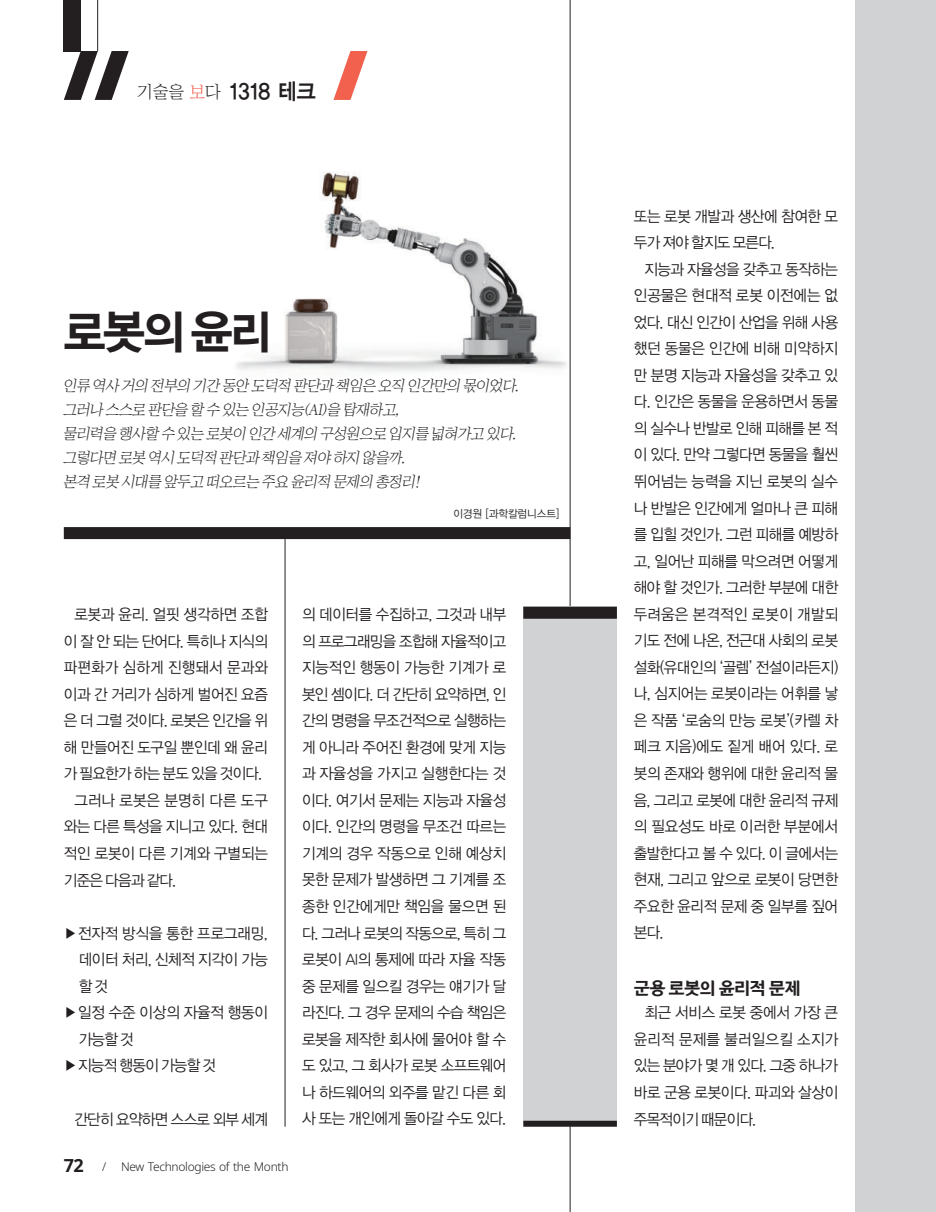
<style>
.page{position:relative;width:936px;height:1212px;background:#fff}
.page>*{position:absolute;margin:0;border:0;box-sizing:border-box;transform-origin:0 0}
.t1{font:46.5px "YDVYGO Std 15";color:#231f20}
.t2{font:22.5px "YDVYGO Std 14";letter-spacing:.01em;color:#231f20;scale:.92 1}
.t3{font:19.5px "Yi Sun Shin Dotum B";letter-spacing:-.05em;color:#231f20}
.t4{font:15.45px/26.5px "YDVYGO Std 12";letter-spacing:-.02em;color:#231f20;text-align:justify;scale:.95 1}
.t5{font:15.45px "YDVYGO Std 12";letter-spacing:-.045em;color:#231f20;scale:.95 1}
.t6{font:15.45px "YDVYGO Std 12";letter-spacing:.01em;color:#231f20;scale:.95 1}
.t7{font:15.45px "YDVYGO Std 12";letter-spacing:.005em;color:#231f20;scale:.95 1}
.t8{font:italic 15px/24px "Chosunilbo NM";color:#231f20}
.t9{font:300 12px "Noto Sans";letter-spacing:-.025em;color:#231f20}
.t10{font:10.95px "YDVYGO Std 12";letter-spacing:-.01em;color:#231f20;scale:.96 1}
.s1{font-family:"Chosunilbo NM";font-size:17.25px}
.s2{font-family:"Chosunilbo NM";font-size:17.25px;color:#f1614e}
.s3{font-weight:700;font-size:18px}
</style>
<div class="page">
<img style="left:236px;top:130px;width:334px;height:254px">
<hr style="left:570px;top:0;width:1px;height:1212px;background:#231f20">
<div style="left:523px;top:606px;width:94px;height:515px;background:#d1d2d4"></div>
<div style="left:855px;top:0;width:80px;height:1212px;background:#d1d2d4"></div>
<hr style="left:285px;top:539px;width:1px;height:588px;background:#231f20">
<div style="left:64px;top:527px;width:506px;height:12px;background:#231f20"></div>
<div style="left:523px;top:607px;width:94px;height:12px;background:#231f20"></div>
<div style="left:523px;top:1121px;width:94px;height:6px;background:#231f20"></div>
<svg style="left:64px;top:51px;width:65px;height:49px"></svg>
<div style="left:64px;top:0;width:17px;height:51px;background:#231f20"></div>
<hr style="left:97px;top:0;width:1px;height:51px;background:#231f20">
<svg style="left:333px;top:51px;width:34px;height:49px"></svg>
<h2 class="t2" style="left:137px;top:79px;width:196px"><span class="s1">기술을</span> <span class="s2">보</span><span class="s1">다</span> 1318 테크</h2>
<h1 class="t1" style="left:64px;top:309px;width:210px">로봇의 윤리</h1>
<p class="t8" style="left:63px;top:373px;width:459px">인류 역사 거의 전부의 기간 동안 도덕적 판단과 책임은 오직 인간만의 몫이었다. 그러나 스스로 판단을 할 수 있는 인공지능(AI)을 탑재 하고,<br>물리력을 행사할 수 있는 로봇이 인간 세계의 구성원으로 입지를 넓혀가고 있다. 그렇다면 로봇 역시 도덕적 판단과 책임을 져야 하지 않을까.<br>본격 로봇 시대를 앞두고 떠오르는 주요 윤리적 문제의 총정리!</p>
<p class="t10" style="left:453px;top:508px;width:112px">이경원 [과학칼럼니스트]</p>
<p class="t4" style="left:74px;top:601px;width:205px">로봇과 윤리. 얼핏 생각하면 조합</p>
<p class="t5" style="left:64px;top:633px;width:216px">이 잘 안 되는 단어다. 특히나 지식의</p>
<p class="t6" style="left:64px;top:660px;width:216px">파편화가 심하게 진행돼서 문과와</p>
<p class="t4" style="left:64px;top:681px;width:216px">이과 간 거리가 심하게 벌어진 요즘</p>
<p class="t5" style="left:64px;top:713px;width:216px">은 더 그럴 것이다. 로봇은 인간을 위</p>
<p class="t4" style="left:64px;top:734px;width:216px">해 만들어진 도구일 뿐인데 왜 윤리</p>
<p class="t5" style="left:64px;top:766px;width:210px">가 필요한가 하는 분도 있을 것이다.</p>
<p class="t7" style="left:74px;top:792px;width:205px">그러나 로봇은 분명히 다른 도구</p>
<p class="t4" style="left:64px;top:814px;width:216px">와는 다른 특성을 지니고 있다. 현대</p>
<p class="t4" style="left:64px;top:840px;width:216px">적인 로봇이 다른 기계와 구별되는</p>
<p class="t4" style="left:64px;top:867px;width:120px">기준은 다음과 같다.</p>
<p class="t4" style="left:64px;top:920px;width:216px">▶ 전자적 방식을 통한 프로그래밍,</p>
<p class="t4" style="left:79px;top:946px;width:201px">데이터 처리, 신체적 지각이 가능</p>
<p class="t4" style="left:79px;top:973px;width:32px">할 것</p>
<p class="t4" style="left:64px;top:1000px;width:216px">▶ 일정 수준 이상의 자율적 행동이</p>
<p class="t4" style="left:79px;top:1026px;width:59px">가능할 것</p>
<p class="t5" style="left:64px;top:1058px;width:162px">▶ 지능적 행동이 가능할 것</p>
<p class="t5" style="left:74px;top:1111px;width:205px">간단히 요약하면 스스로 외부 세계</p>
<p class="t9" style="left:64px;top:1161px;width:226px"><span class="s3">72</span> / New Technologies of the Month</p>
<p class="t4" style="left:302px;top:601px;width:216px">의 데이터를 수집하고, 그것과 내부 의 프로그래밍을 조합해 자율적이고 지능적인 행동이 가능한 기계가 로 봇인 셈이다. 더 간단히 요약하면, 인 간의 명령을 무조건적으로 실행하는 게 아니라 주어진 환경에 맞게 지능 과 자율성을 가지고 실행한다는 것 이다. 여기서 문제는 지능과 자율성 이다. 인간의 명령을 무조건 따르는 기계의 경우 작동으로 인해 예상치 못한 문제가 발생하면 그 기계를 조 종한 인간에게만 책임을 물으면 된 다. 그러나 로봇의 작동으로, 특히 그 로봇이 AI의 통제에 따라 자율 작동 중 문제를 일으킬 경우는 얘기가 달 라진다. 그 경우 문제의 수습 책임은 로봇을 제작한 회사에 물어야 할 수 도 있고, 그 회사가 로봇 소프트웨어 나 하드웨어의 외주를 맡긴 다른 회 사 또는 개인에게 돌아갈 수도 있다.</p>
<p class="t4" style="left:634px;top:203px;width:216px">또는 로봇 개발과 생산에 참여한 모 두가 져야 할지도 모른다.</p>
<p class="t4" style="left:634px;top:256px;width:216px;text-indent:11px">지능과 자율성을 갖추고 동작하는 인공물은 현대적 로봇 이전에는 없 었다. 대신 인간이 산업을 위해 사용 했던 동물은 인간에 비해 미약하지 만 분명 지능과 자율성을 갖추고 있 다. 인간은 동물을 운용하면서 동물 의 실수나 반발로 인해 피해를 본 적 이 있다. 만약 그렇다면 동물을 훨씬 뛰어넘는 능력을 지닌 로봇의 실수 나 반발은 인간에게 얼마나 큰 피해 를 입힐 것인가. 그런 피해를 예방하 고, 일어난 피해를 막으려면 어떻게 해야 할 것인가. 그러한 부분에 대한 두려움은 본격적인 로봇이 개발되 기도 전에 나온, 전근대 사회의 로봇 설화(유대인의 ‘골렘’ 전설이라든지) 나, 심지어는 로봇이라는 어휘를 낳 은 작품 ‘로숨의 만능 로봇’(카렐 차 페크 지음)에도 짙게 배어 있다. 로 봇의 존재와 행위에 대한 윤리적 물 음, 그리고 로봇에 대한 윤리적 규제 의 필요성도 바로 이러한 부분에서 출발한다고 볼 수 있다. 이 글에서는 현재, 그리고 앞으로 로봇이 당면한 주요한 윤리적 문제 중 일부를 짚어 본다.</p>
<p class="t3" style="left:634px;top:978px;width:168px">군용 로봇의 윤리적 문제</p>
<p class="t4" style="left:634px;top:1000px;width:216px;text-indent:11px">최근 서비스 로봇 중에서 가장 큰 윤리적 문제를 불러일으킬 소지가 있는 분야가 몇 개 있다. 그중 하나가 바로 군용 로봇이다. 파괴와 살상이 주목적이기 때문이다.</p>
</div>
